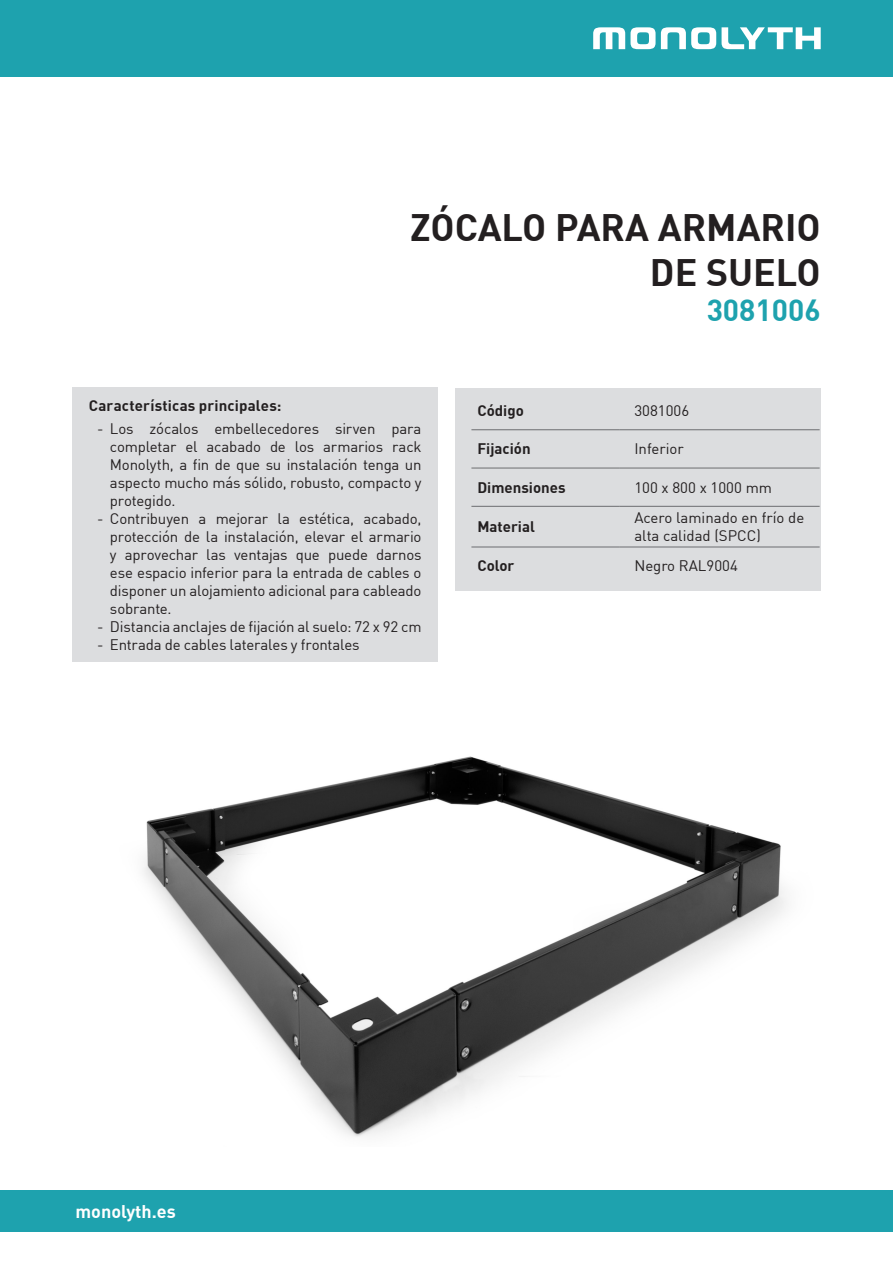
<style>
.page{position:relative;width:893px;height:1263px;background:#fff}
.page>*{position:absolute;margin:0;border:0;box-sizing:border-box;transform-origin:0 0}
.t1{font:700 37.5px/45px "DIN";color:#231f20;text-align:right}
.t2{font:700 30px "DIN";color:#1ea2ae}
.t3{font:700 18px "DIN";color:#fff}
.Estilo_de_párrafo_1{font:15px/18px "DIN";letter-spacing:-.01em;color:#231f20;text-align:justify}
.t4{font:700 15px "DIN";color:#231f20}
</style>
<div class="page">
<img style="left:143px;top:756px;width:644px;height:381px">
<div style="left:0;top:0;width:893px;height:77px;background:#1ea2ae"></div>
<svg style="left:593px;top:27px;width:123px;height:22px"></svg>
<svg style="left:722px;top:27px;width:99px;height:22px"></svg>
<div style="left:0;top:1191px;width:893px;height:41px;background:#1ea2ae"></div>
<div style="left:72px;top:388px;width:366px;height:274px;background:#dcdddf"></div>
<div style="left:455px;top:388px;width:366px;height:203px;background:#dcdddf"></div>
<hr style="left:471px;top:429px;width:149px;height:1px;background:#6c6d70">
<hr style="left:620px;top:429px;width:200px;height:1px;background:#6c6d70">
<hr style="left:471px;top:468px;width:149px;height:1px;background:#6c6d70">
<hr style="left:620px;top:468px;width:200px;height:1px;background:#6c6d70">
<hr style="left:471px;top:506px;width:149px;height:1px;background:#6c6d70">
<hr style="left:620px;top:506px;width:200px;height:1px;background:#6c6d70">
<hr style="left:471px;top:547px;width:149px;height:1px;background:#6c6d70">
<hr style="left:620px;top:547px;width:200px;height:1px;background:#6c6d70">
<p class="t1" style="left:410px;top:204px;width:412px">ZÓCALO PARA ARMARIO<br>DE SUELO</p>
<p class="t2" style="left:707px;top:290px;width:116px">3081006</p>
<p class="t4" style="left:89px;top:396px;width:194px">Características principales:</p>
<p class="Estilo_de_párrafo_1" style="left:110px;top:419px;width:313px;text-indent:-13px">- Los zócalos embellecedores sirven para completar el acabado de los armarios rack Monolyth, a fin de que su instalación tenga un aspecto mucho más sólido, robusto, compacto y protegido.</p>
<p class="Estilo_de_párrafo_1" style="left:110px;top:509px;width:313px;text-indent:-13px">- Contribuyen a mejorar la estética, acabado, protección de la instalación, elevar el armario y aprovechar las ventajas que puede darnos ese espacio inferior para la entrada de cables o disponer un alojamiento adicional para cableado sobrante.</p>
<p class="Estilo_de_párrafo_1" style="left:97px;top:617px;width:326px">- Distancia anclajes de fijación al suelo: 72 x 92 cm</p>
<p class="Estilo_de_párrafo_1" style="left:97px;top:635px;width:264px">- Entrada de cables laterales y frontales</p>
<p class="t4" style="left:477px;top:401px;width:48px">Código</p>
<p class="Estilo_de_párrafo_1" style="left:634px;top:401px;width:56px">3081006</p>
<p class="t4" style="left:477px;top:439px;width:55px">Fijación</p>
<p class="Estilo_de_párrafo_1" style="left:634px;top:439px;width:51px">Inferior</p>
<p class="t4" style="left:477px;top:477px;width:90px">Dimensiones</p>
<p class="Estilo_de_párrafo_1" style="left:634px;top:478px;width:139px">100 x 800 x 1000 mm</p>
<p class="t4" style="left:477px;top:517px;width:59px">Material</p>
<p class="Estilo_de_párrafo_1" style="left:634px;top:508px;width:171px">Acero laminado en frío de alta calidad (SPCC)</p>
<p class="t4" style="left:477px;top:556px;width:38px">Color</p>
<p class="Estilo_de_párrafo_1" style="left:634px;top:557px;width:105px">Negro RAL9004</p>
<p class="t3" style="left:75px;top:1199px;width:102px">monolyth.es</p>
</div>
